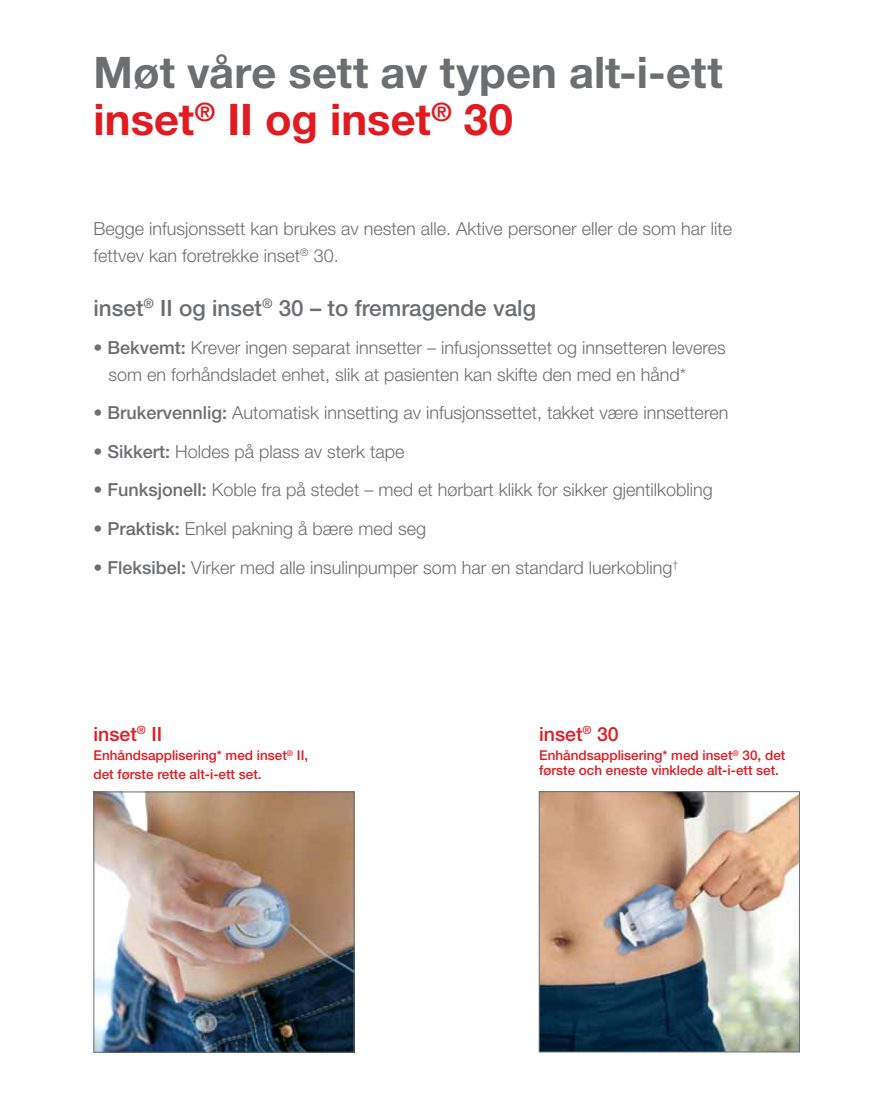
<style>
.page{position:relative;width:893px;height:1106px;background:#fff}
.page>*{position:absolute;margin:0;border:0;box-sizing:border-box;transform-origin:0 0}
.t1{font:700 43.5px/47.2px "Helvetica Neue";color:#6d6e71}
.t2{font:500 22.5px "Helvetica Neue";color:#6d6e71}
.t3{font:500 19.5px "Helvetica Neue";color:#e11b22}
.t4{font:300 18px/26.7px "Helvetica Neue";color:#6d6e71}
.t5{font:500 13.5px/19.2px "Helvetica Neue";color:#e11b22}
.s1{color:#e11b22}
.s2{font-weight:500}
</style>
<div class="page">
<img style="left:541px;top:793px;width:257px;height:257px">
<div style="left:539px;top:791px;width:261px;height:261px;border:1px solid #6d6e71"></div>
<img style="left:96px;top:793px;width:256px;height:257px">
<div style="left:94px;top:791px;width:260px;height:261px;border:1px solid #6d6e71"></div>
<h1 class="t1" style="left:94px;top:48px;width:631px">Møt våre sett av typen alt-i-ett <span class="s1">inset</span><sup>®</sup> <span class="s1">II og inset</span><sup>®</sup> <span class="s1">30</span></h1>
<p class="t4" style="left:94px;top:215px;width:640px">Begge infusjonssett kan brukes av nesten alle. Aktive personer eller de som har lite fettvev kan foretrekke inset<sup>®</sup> 30.</p>
<p class="t2" style="left:94px;top:294px;width:444px">inset<sup>®</sup> II og inset<sup>®</sup> 30 – to fremragende valg</p>
<p class="t4" style="left:109px;top:334px;width:619px;text-indent:-15px"><span class="s2">• Bekvemt:</span> Krever ingen separat innsetter – infusjonssettet og innsetteren leveres som en forhåndsladet enhet, slik at pasienten kan skifte den med en hånd*</p>
<p class="t4" style="left:94px;top:399px;width:636px"><span class="s2">• Brukervennlig:</span> Automatisk innsetting av infusjonssettet, takket være innsetteren</p>
<p class="t4" style="left:94px;top:438px;width:313px"><span class="s2">• Sikkert:</span> Holdes på plass av sterk tape</p>
<p class="t4" style="left:94px;top:476px;width:621px"><span class="s2">• Funksjonell:</span> Koble fra på stedet – med et hørbart klikk for sikker gjentilkobling</p>
<p class="t4" style="left:94px;top:515px;width:334px"><span class="s2">• Praktisk:</span> Enkel pakning å bære med seg</p>
<p class="t4" style="left:94px;top:553px;width:586px"><span class="s2">• Fleksibel:</span> Virker med alle insulinpumper som har en standard luerkobling<sup>†</sup></p>
<p class="t3" style="left:94px;top:722px;width:70px">inset<sup>®</sup> II</p>
<p class="t5" style="left:94px;top:745px;width:216px">Enhåndsapplisering* med inset<sup>®</sup> II, det første rette alt-i-ett set.</p>
<p class="t3" style="left:539px;top:722px;width:81px">inset<sup>®</sup> 30</p>
<p class="t5" style="left:539px;top:747px;width:248px;line-height:15px">Enhåndsapplisering* med inset<sup>®</sup> 30, det første och eneste vinklede alt-i-ett set.</p>
</div>
